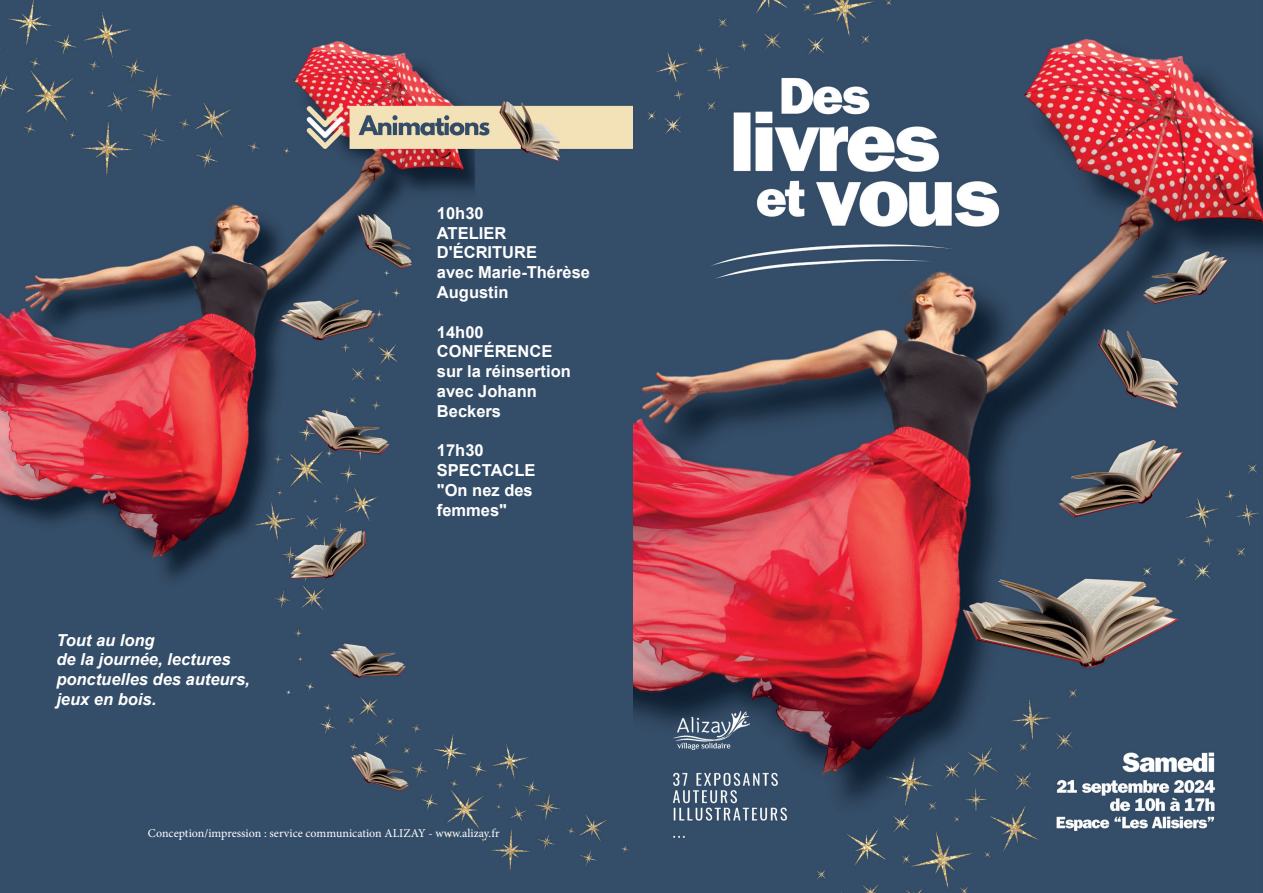
<style>
.page{position:relative;width:1263px;height:893px;background:#fff}
.page>*{position:absolute;margin:0;border:0;box-sizing:border-box;transform-origin:0 0}
.t1{font:700 16.5px/19.8px "Arial";color:#fff}
.t2{font:italic 700 16.5px/19.8px "Arial";color:#fff}
.t3{font:12px "Minion Pro";color:#fff}
</style>
<div class="page">
<img style="left:633px;top:0;width:630px;height:893px">
<img style="left:673px;top:711px;width:76px;height:39px">
<img style="left:0;top:0;width:633px;height:893px">
<p class="t2" style="left:56px;top:630px;width:195px">Tout au long<br>de la journée, lectures ponctuelles des auteurs, jeux en bois.</p>
<p class="t1" style="left:437px;top:203px;width:155px">10h30<br>ATELIER<br>D'ÉCRITURE<br>avec Marie-Thérèse<br>Augustin</p>
<p class="t1" style="left:437px;top:322px;width:135px">14h00<br>CONFÉRENCE sur la réinsertion avec Johann<br>Beckers</p>
<p class="t1" style="left:437px;top:441px;width:100px">17h30<br>SPECTACLE "On nez des femmes"</p>
<p class="t3" style="left:148px;top:825px;width:353px">Conception/impression : service communication ALIZAY - www.alizay.fr</p>
</div>
